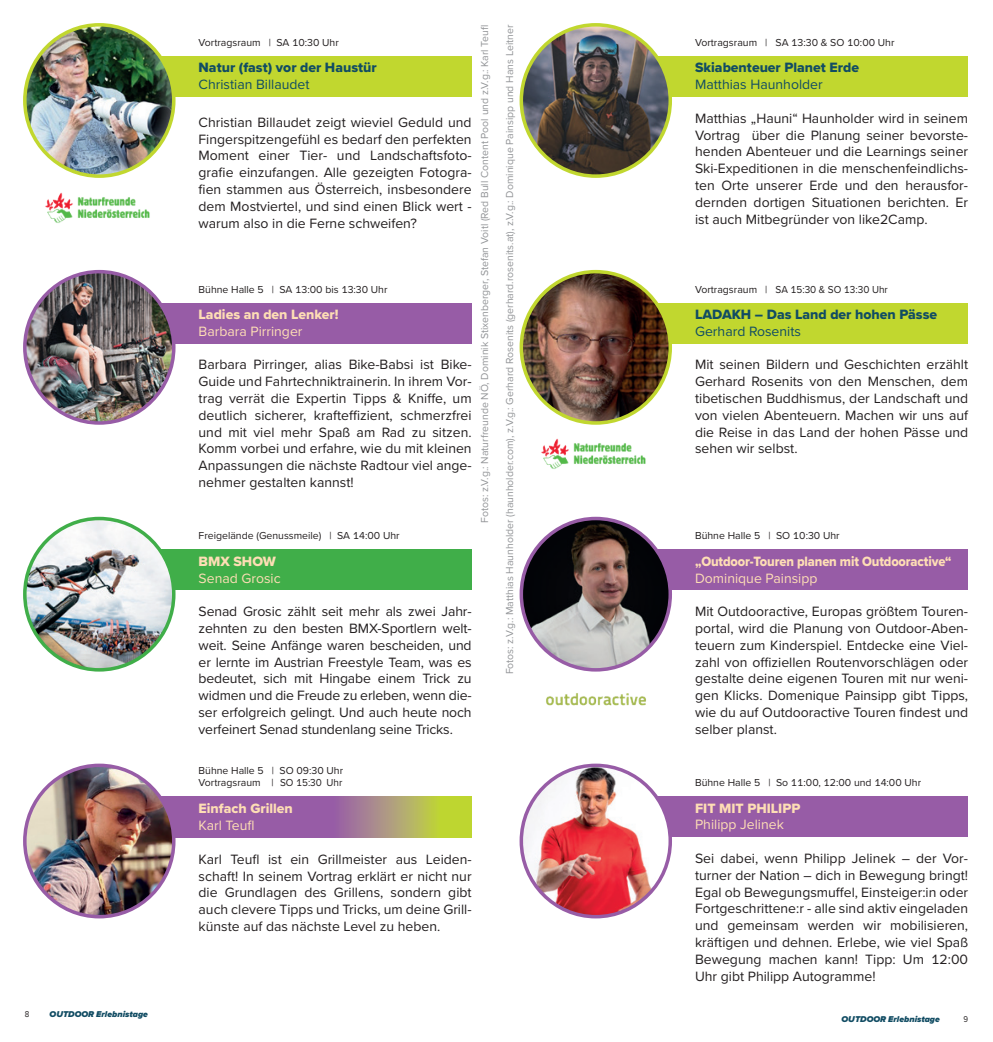
<style>
.page{position:relative;width:993px;height:1042px;background:#fff}
.page>*{position:absolute;margin:0;border:0;box-sizing:border-box;transform-origin:0 0}
.BEW22_-_Standnummer{font:14px/16.8px "Proxima Nova";color:#231f20;text-align:justify}
.t1{font:14px "Proxima Nova Extrabld";color:#114c63}
.BEW22_-_Standnummer-2{font:14px "Proxima Nova";color:#fedeb5}
.t2{font:14px "Proxima Nova Extrabld";color:#fedeb5}
.t3{font:14px "Proxima Nova";color:#114c63}
.t4{font:14px "Proxima Nova Extrabld";color:#fedeb5;scale:.92 1}
.BEW22_-_Standnummer-3{font:10.5px "Proxima Nova";color:#231f20}
.BEW22_-_Standnummer-4{font:10.5px "Proxima Nova";color:#939598}
.t5{font:italic 900 8.75px "Proxima Nova";color:#114c63}
.t6{font:8.75px "Proxima Nova";color:#231f20;scale:.9 1}
</style>
<div class="page">
<div style="left:646px;top:796px;width:321px;height:41px;background:#975ca6"></div>
<div style="left:646px;top:303px;width:321px;height:41px;background:#c1d72f"></div>
<div style="left:136px;top:56px;width:335px;height:41px;background:#c1d72f"></div>
<div style="left:140px;top:303px;width:331px;height:41px;background:#975ca6"></div>
<div style="left:136px;top:549px;width:335px;height:41px;background:#40ae49"></div>
<svg style="left:174px;top:796px;width:297px;height:41px"></svg>
<div style="left:610px;top:56px;width:357px;height:41px;background:#c1d72f"></div>
<div style="left:626px;top:549px;width:341px;height:41px;background:#975ca6"></div>
<img style="left:25px;top:25px;width:149px;height:151px">
<div style="left:23px;top:23px;width:152px;height:155px;border:4px solid #c1d72f;border-radius:50%"></div>
<img style="left:524px;top:272px;width:146px;height:151px">
<div style="left:519px;top:270px;width:152px;height:155px;border:4px solid #c1d72f;border-radius:50%"></div>
<img style="left:524px;top:768px;width:146px;height:148px">
<div style="left:519px;top:763px;width:152px;height:155px;border:4px solid #975ca6;border-radius:50%"></div>
<img style="left:25px;top:272px;width:149px;height:151px">
<div style="left:23px;top:270px;width:152px;height:155px;border:4px solid #975ca6;border-radius:50%"></div>
<img style="left:25px;top:518px;width:149px;height:152px">
<div style="left:23px;top:517px;width:152px;height:154px;border:4px solid #40ae49;border-radius:50%"></div>
<img style="left:25px;top:768px;width:149px;height:148px">
<div style="left:23px;top:763px;width:152px;height:155px;border:4px solid #975ca6;border-radius:50%"></div>
<img style="left:524px;top:25px;width:146px;height:151px">
<div style="left:519px;top:23px;width:152px;height:155px;border:4px solid #c1d72f;border-radius:50%"></div>
<img style="left:45px;top:192px;width:105px;height:31px">
<img style="left:541px;top:438px;width:105px;height:31px">
<img style="left:524px;top:518px;width:146px;height:152px">
<div style="left:519px;top:517px;width:152px;height:154px;border:4px solid #975ca6;border-radius:50%"></div>
<img style="left:546px;top:693px;width:100px;height:13px">
<p class="t6" style="left:25px;top:1007px;width:7px">8</p>
<p class="t5" style="left:50px;top:1009px;width:100px">OUTDOOR Erlebnistage</p>
<p class="BEW22_-_Standnummer-3" style="left:198px;top:34px;width:142px">Vortragsraum | SA 10:30 Uhr</p>
<p class="t1" style="left:198px;top:57px;width:179px">Natur (fast) vor der Haustür</p>
<p class="t3" style="left:198px;top:74px;width:112px">Christian Billaudet</p>
<p class="BEW22_-_Standnummer" style="left:198px;top:113px;width:274px">Christian Billaudet zeigt wieviel Geduld und Fingerspitzengefühl es bedarf den perfekten Moment einer Tier- und Landschaftsfoto&shy;grafie einzufangen. Alle gezeigten Fotogra&shy;fien stammen aus Österreich, insbesondere dem Mostviertel, und sind einen Blick wert - warum also in die Ferne schweifen?</p>
<p class="BEW22_-_Standnummer-3" style="left:198px;top:281px;width:190px">Bühne Halle 5 | SA 13:00 bis 13:30 Uhr</p>
<p class="t2" style="left:198px;top:304px;width:141px">Ladies an den Lenker!</p>
<p class="BEW22_-_Standnummer-2" style="left:198px;top:321px;width:105px">Barbara Pirringer</p>
<p class="BEW22_-_Standnummer" style="left:198px;top:356px;width:274px">Barbara Pirringer, alias Bike-Babsi ist Bike-Guide und Fahrtechniktrainerin. In ihrem Vor&shy;trag verrät die Expertin Tipps &amp; Kniffe, um deutlich sicherer, krafteffizient, schmerzfrei und mit viel mehr Spaß am Rad zu sitzen.<br>Komm vorbei und erfahre, wie du mit kleinen Anpassungen die nächste Radtour viel ange&shy;nehmer gestalten kannst!</p>
<p class="BEW22_-_Standnummer-4" style="left:476px;top:523px;width:499px;rotate:-90deg">Fotos: z.V.g.: Naturfreunde NÖ, Dominik Stixenberger, Stefan Voitl (Red Bull Content Pool und z.V.g.: Karl Teufl</p>
<p class="BEW22_-_Standnummer-3" style="left:198px;top:528px;width:202px">Freigelände (Genussmeile) | SA 14:00 Uhr</p>
<p class="t2" style="left:198px;top:551px;width:79px">BMX SHOW</p>
<p class="BEW22_-_Standnummer-2" style="left:198px;top:567px;width:84px">Senad Grosic</p>
<p class="BEW22_-_Standnummer" style="left:198px;top:602px;width:274px">Senad Grosic zählt seit mehr als zwei Jahr&shy;zehnten zu den besten BMX-Sportlern welt&shy;weit. Seine Anfänge waren bescheiden, und er lernte im Austrian Freestyle Team, was es bedeutet, sich mit Hingabe einem Trick zu widmen und die Freude zu erleben, wenn die&shy;ser erfolgreich gelingt. Und auch heute noch verfeinert Senad stundenlang seine Tricks.</p>
<p class="BEW22_-_Standnummer-3" style="left:198px;top:762px;width:146px">Bühne Halle 5 | SO 09:30 Uhr</p>
<p class="BEW22_-_Standnummer-3" style="left:198px;top:775px;width:145px">Vortragsraum | SO 15:30 Uhr</p>
<p class="t2" style="left:198px;top:798px;width:96px">Einfach Grillen</p>
<p class="BEW22_-_Standnummer-2" style="left:198px;top:815px;width:58px">Karl Teufl</p>
<p class="BEW22_-_Standnummer" style="left:198px;top:850px;width:274px">Karl Teufl ist ein Grillmeister aus Leiden&shy;schaft! In seinem Vortrag erklärt er nicht nur die Grundlagen des Grillens, sondern gibt auch clevere Tipps und Tricks, um deine Grill&shy;künste auf das nächste Level zu heben.</p>
<p class="BEW22_-_Standnummer-4" style="left:501px;top:674px;width:651px;rotate:-90deg">Fotos: z.V.g.: Matthias Haunholder (haunholder.com), z.V.g.: Gerhard Rosenits (gerhard.rosenits.at), z.V.g.: Dominique Painsipp und Hans Leitner</p>
<p class="BEW22_-_Standnummer-3" style="left:694px;top:34px;width:201px">Vortragsraum | SA 13:30 &amp; SO 10:00 Uhr</p>
<p class="t1" style="left:694px;top:57px;width:165px">Skiabenteuer Planet Erde</p>
<p class="t3" style="left:694px;top:74px;width:129px">Matthias Haunholder</p>
<p class="BEW22_-_Standnummer" style="left:694px;top:109px;width:274px">Matthias „Hauni“ Haunholder wird in seinem Vortrag über die Planung seiner bevorste&shy;henden Abenteuer und die Learnings seiner Ski-Expeditionen in die menschenfeindlichs&shy;ten Orte unserer Erde und den herausfor&shy;dernden dortigen Situationen berichten. Er ist auch Mitbegründer von like2Camp.</p>
<p class="BEW22_-_Standnummer-3" style="left:694px;top:281px;width:194px">Vortragsraum | SA 15:30 &amp; SO 13:30 Uhr</p>
<p class="t1" style="left:694px;top:304px;width:243px">LADAKH – Das Land der hohen Pässe</p>
<p class="t3" style="left:694px;top:321px;width:107px">Gerhard Rosenits</p>
<p class="BEW22_-_Standnummer" style="left:694px;top:356px;width:274px">Mit seinen Bildern und Geschichten erzählt Gerhard Rosenits von den Menschen, dem tibetischen Buddhismus, der Landschaft und von vielen Abenteuern. Machen wir uns auf die Reise in das Land der hohen Pässe und sehen wir selbst.</p>
<p class="BEW22_-_Standnummer-3" style="left:694px;top:528px;width:146px">Bühne Halle 5 | SO 10:30 Uhr</p>
<p class="t4" style="left:694px;top:551px;width:280px">„Outdoor-Touren planen mit Outdooractive“</p>
<p class="BEW22_-_Standnummer-2" style="left:694px;top:567px;width:124px">Dominique Painsipp</p>
<p class="BEW22_-_Standnummer" style="left:694px;top:602px;width:274px">Mit Outdooractive, Europas größtem Touren&shy;portal, wird die Planung von Outdoor-Aben&shy;teuern zum Kinderspiel. Entdecke eine Viel&shy;zahl von offiziellen Routenvorschlägen oder gestalte deine eigenen Touren mit nur weni&shy;gen Klicks. Domenique Painsipp gibt Tipps, wie du auf Outdooractive Touren findest und selber planst.</p>
<p class="BEW22_-_Standnummer-3" style="left:694px;top:775px;width:227px">Bühne Halle 5 | So 11:00, 12:00 und 14:00 Uhr</p>
<p class="t2" style="left:694px;top:797px;width:107px">FIT MIT PHILIPP</p>
<p class="BEW22_-_Standnummer-2" style="left:694px;top:814px;width:90px">Philipp Jelinek</p>
<p class="BEW22_-_Standnummer" style="left:694px;top:849px;width:274px">Sei dabei, wenn Philipp Jelinek – der Vor&shy;turner der Nation – dich in Bewegung bringt!<br>Egal ob Bewegungsmuffel, Einsteiger:in oder Fortgeschrittene:r - alle sind aktiv eingeladen und gemeinsam werden wir mobilisieren, kräftigen und dehnen. Erlebe, wie viel Spaß Bewegung machen kann! Tipp: Um 12:00<br>Uhr gibt Philipp Autogramme!</p>
<p class="t5" style="left:841px;top:1014px;width:100px">OUTDOOR Erlebnistage</p>
<p class="t6" style="left:963px;top:1013px;width:7px">9</p>
</div>
